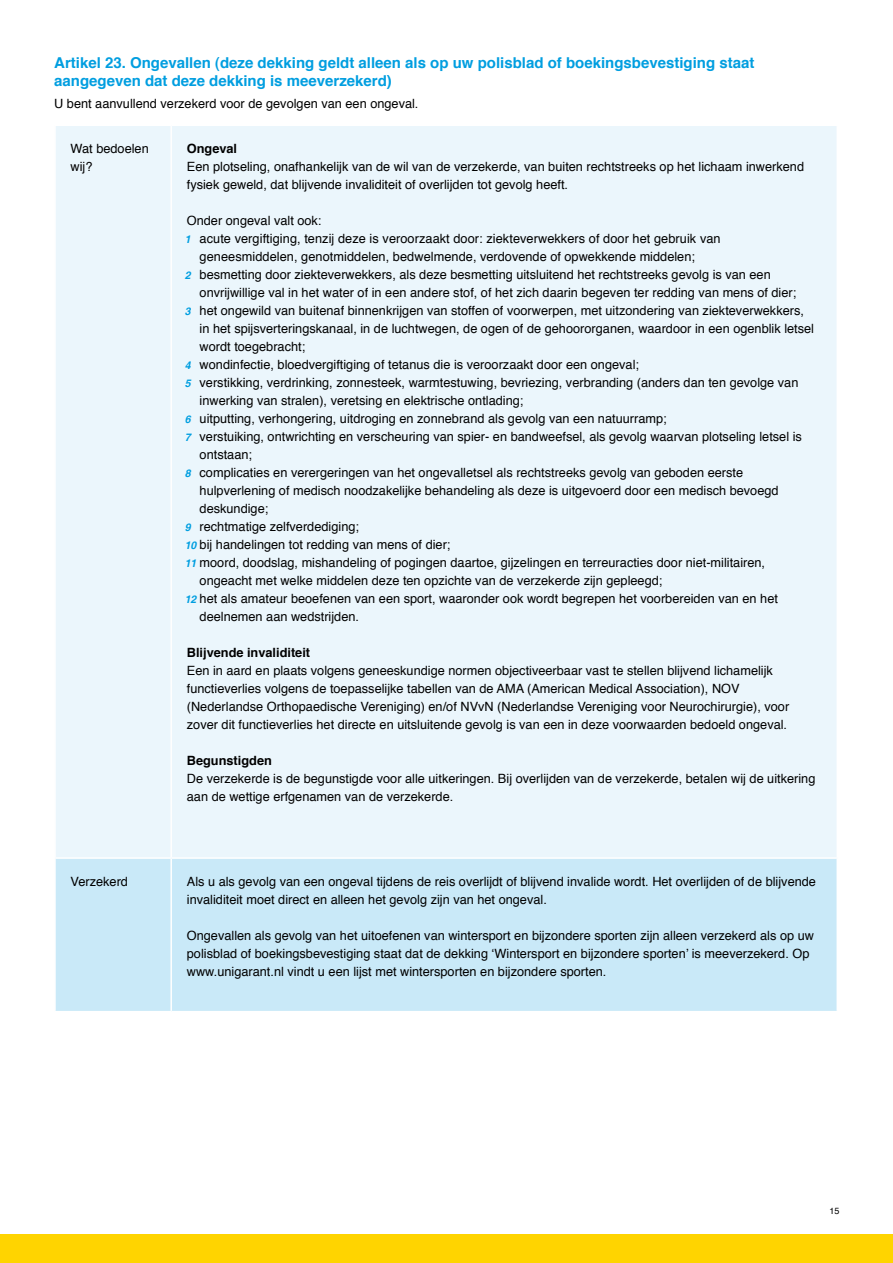
<style>
.page{position:relative;width:893px;height:1263px;background:#fff}
.page>*{position:absolute;margin:0;border:0;box-sizing:border-box;transform-origin:0 0}
.t1{font:700 15px/18px "Helvetica";color:#009ee0}
.t2{font:12.75px/18px "Helvetica";color:#000}
.t3{font:700 12.75px "Helvetica";color:#000}
.t4{font:9px "Helvetica";color:#000}
.s1{font-weight:700;font-style:italic;font-size:10.5px;color:#009ee0}
</style>
<div class="page">
<div style="left:0;top:1234px;width:893px;height:29px;background:#ffd400"></div>
<div style="left:56px;top:126px;width:780px;height:731px;background:#ebf6fc"></div>
<div style="left:56px;top:859px;width:780px;height:152px;background:#c9e9f8"></div>
<hr style="left:170px;top:859px;width:2px;height:152px;background:#fff">
<hr style="left:170px;top:126px;width:2px;height:731px;background:#fff">
<p class="t1" style="left:54px;top:54px;width:702px">Artikel 23. Ongevallen (deze dekking geldt alleen als op uw polisblad of boekingsbevestiging staat aangegeven dat deze dekking is meeverzekerd)</p>
<p class="t2" style="left:54px;top:95px;width:366px">U bent aanvullend verzekerd voor de gevolgen van een ongeval.</p>
<p class="t2" style="left:71px;top:140px;width:80px">Wat bedoelen wij?</p>
<p class="t3" style="left:187px;top:140px;width:52px">Ongeval</p>
<p class="t2" style="left:187px;top:158px;width:619px">Een plotseling, onafhankelijk van de wil van de verzekerde, van buiten rechtstreeks op het lichaam inwerkend fysiek geweld, dat blijvende invaliditeit of overlijden tot gevolg heeft.</p>
<p class="t2" style="left:187px;top:212px;width:136px">Onder ongeval valt ook:</p>
<p class="t2" style="left:185px;top:230px;width:537px"><span class="s1">1</span> acute vergiftiging, tenzij deze is veroorzaakt door: ziekteverwekkers of door het gebruik van</p>
<p class="t2" style="left:200px;top:248px;width:497px">geneesmiddelen, genotmiddelen, bedwelmende, verdovende of opwekkende middelen;</p>
<p class="t2" style="left:185px;top:266px;width:588px"><span class="s1">2</span> besmetting door ziekteverwekkers, als deze besmetting uitsluitend het rechtstreeks gevolg is van een</p>
<p class="t2" style="left:200px;top:284px;width:598px">onvrijwillige val in het water of in een andere stof, of het zich daarin begeven ter redding van mens of dier;</p>
<p class="t2" style="left:185px;top:302px;width:621px"><span class="s1">3</span> het ongewild van buitenaf binnenkrijgen van stoffen of voorwerpen, met uitzondering van ziekteverwekkers,</p>
<p class="t2" style="left:200px;top:320px;width:616px">in het spijsverteringskanaal, in de luchtwegen, de ogen of de gehoororganen, waardoor in een ogenblik letsel</p>
<p class="t2" style="left:200px;top:338px;width:107px">wordt toegebracht;</p>
<p class="t2" style="left:185px;top:356px;width:456px"><span class="s1">4</span> wondinfectie, bloedvergiftiging of tetanus die is veroorzaakt door een ongeval;</p>
<p class="t2" style="left:185px;top:374px;width:615px"><span class="s1">5</span> verstikking, verdrinking, zonnesteek, warmtestuwing, bevriezing, verbranding (anders dan ten gevolge van</p>
<p class="t2" style="left:200px;top:392px;width:325px">inwerking van stralen), veretsing en elektrische ontlading;</p>
<p class="t2" style="left:185px;top:410px;width:483px"><span class="s1">6</span> uitputting, verhongering, uitdroging en zonnebrand als gevolg van een natuurramp;</p>
<p class="t2" style="left:185px;top:428px;width:619px"><span class="s1">7</span> verstuiking, ontwrichting en verscheuring van spier- en bandweefsel, als gevolg waarvan plotseling letsel is</p>
<p class="t2" style="left:200px;top:446px;width:54px">ontstaan;</p>
<p class="t2" style="left:185px;top:464px;width:560px"><span class="s1">8</span> complicaties en verergeringen van het ongevalletsel als rechtstreeks gevolg van geboden eerste</p>
<p class="t2" style="left:200px;top:482px;width:580px">hulpverlening of medisch noodzakelijke behandeling als deze is uitgevoerd door een medisch bevoegd</p>
<p class="t2" style="left:200px;top:500px;width:70px">deskundige;</p>
<p class="t2" style="left:185px;top:518px;width:176px"><span class="s1">9</span> rechtmatige zelfverdediging;</p>
<p class="t2" style="left:185px;top:536px;width:267px"><span class="s1">10</span> bij handelingen tot redding van mens of dier;</p>
<p class="t2" style="left:185px;top:554px;width:582px"><span class="s1">11</span> moord, doodslag, mishandeling of pogingen daartoe, gijzelingen en terreuracties door niet-militairen,</p>
<p class="t2" style="left:200px;top:572px;width:464px">ongeacht met welke middelen deze ten opzichte van de verzekerde zijn gepleegd;</p>
<p class="t2" style="left:185px;top:590px;width:595px"><span class="s1">12</span> het als amateur beoefenen van een sport, waaronder ook wordt begrepen het voorbereiden van en het</p>
<p class="t2" style="left:200px;top:608px;width:161px">deelnemen aan wedstrijden.</p>
<p class="t3" style="left:187px;top:644px;width:125px">Blijvende invaliditeit</p>
<p class="t2" style="left:187px;top:662px;width:604px">Een in aard en plaats volgens geneeskundige normen objectiveerbaar vast te stellen blijvend lichamelijk functieverlies volgens de toepasselijke tabellen van de AMA (American Medical Association), NOV (Nederlandse Orthopaedische Vereniging) en/of NVvN (Nederlandse Vereniging voor Neurochirurgie), voor zover dit functieverlies het directe en uitsluitende gevolg is van een in deze voorwaarden bedoeld ongeval.</p>
<p class="t3" style="left:187px;top:752px;width:87px">Begunstigden</p>
<p class="t2" style="left:187px;top:770px;width:630px">De verzekerde is de begunstigde voor alle uitkeringen. Bij overlijden van de verzekerde, betalen wij de uitkering aan de wettige erfgenamen van de verzekerde.</p>
<p class="t2" style="left:71px;top:873px;width:59px">Verzekerd</p>
<p class="t2" style="left:187px;top:873px;width:631px">Als u als gevolg van een ongeval tijdens de reis overlijdt of blijvend invalide wordt. Het overlijden of de blijvende invaliditeit moet direct en alleen het gevolg zijn van het ongeval.</p>
<p class="t2" style="left:187px;top:927px;width:629px">Ongevallen als gevolg van het uitoefenen van wintersport en bijzondere sporten zijn alleen verzekerd als op uw polisblad of boekingsbevestiging staat dat de dekking ‘Wintersport en bijzondere sporten’ is meeverzekerd. Op www.unigarant.nl vindt u een lijst met wintersporten en bijzondere sporten.</p>
<p class="t4" style="left:829px;top:1205px;width:11px">15</p>
</div>
